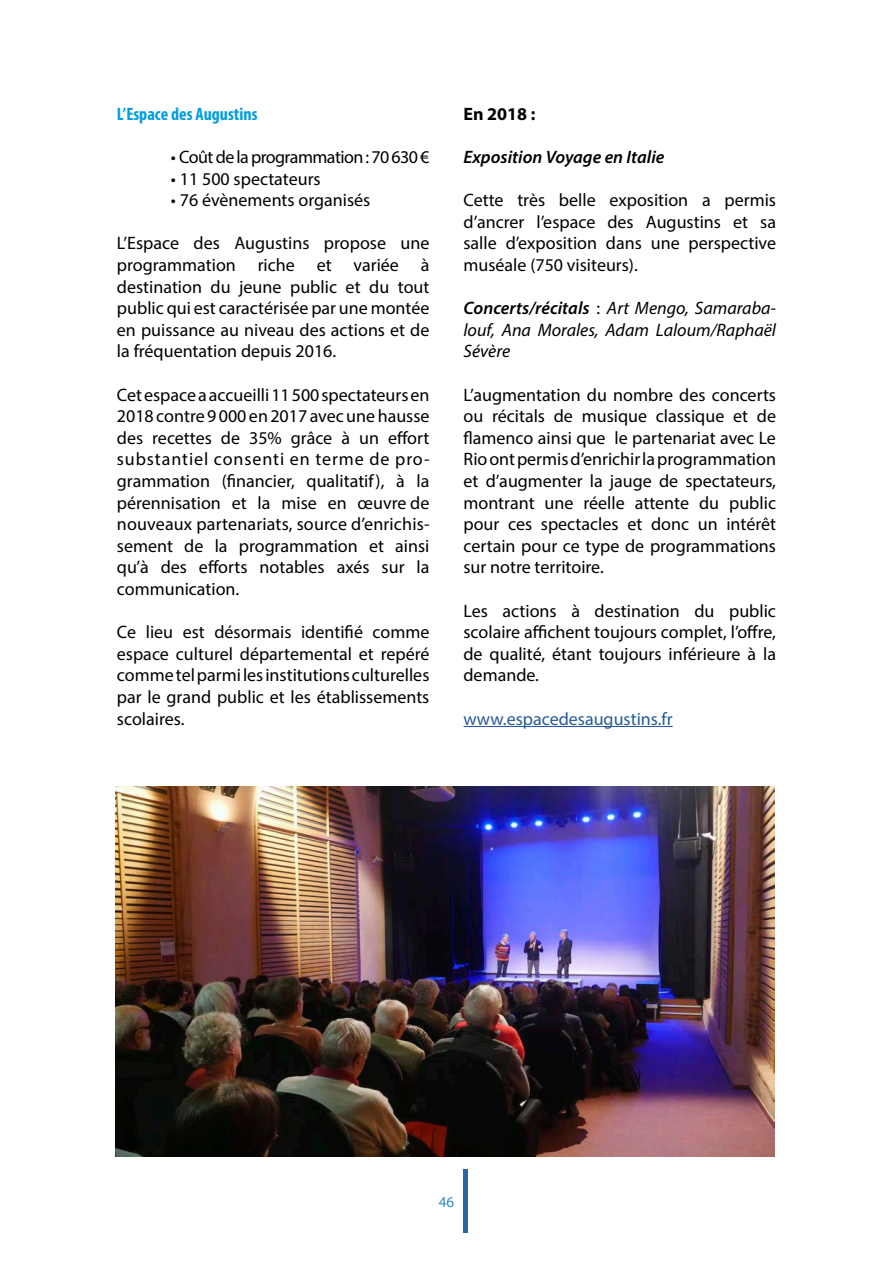
<style>
.page{position:relative;width:893px;height:1263px;background:#fff}
.page>*{position:absolute;margin:0;border:0;box-sizing:border-box;transform-origin:0 0}
.t1{font:18px/21.6px "Myriad Pro";color:#000;text-align:justify}
.t2{font:italic 18px/21.6px "Myriad Pro";color:#000;text-align:justify}
.t3{font:18px "Myriad Pro";letter-spacing:-.03em;color:#000}
.t4{font:18px "Myriad Pro";color:#255b9a}
.t5{font:italic 600 18px "Myriad Pro";color:#000}
.t6{font:700 condensed 18px "Myriad Pro";color:#009ee3}
.t7{font:700 18px "Myriad Pro";color:#000}
.t8{font:15px "Myriad Pro";color:#3289c2}
.s1{font-weight:600}
.s2{font-style:normal}
</style>
<div class="page">
<div style="left:463px;top:1169px;width:5px;height:64px;background:#2969a1"></div>
<hr style="left:463px;top:726px;width:210px;height:1px;background:#255b9a">
<img style="left:115px;top:786px;width:659px;height:371px">
<p class="t6" style="left:117px;top:103px;width:142px">L’Espace des Augustins</p>
<p class="t3" style="left:171px;top:146px;width:260px">• Coût de la programmation : 70 630 €</p>
<p class="t1" style="left:171px;top:167px;width:151px">• 11 500 spectateurs</p>
<p class="t1" style="left:171px;top:189px;width:201px">• 76 évènements organisés</p>
<p class="t1" style="left:117px;top:232px;width:314px">L’Espace des Augustins propose une programmation riche et variée à destination du jeune public et du tout public qui est caractérisée par une montée en puissance au niveau des actions et de la fréquentation depuis 2016.</p>
<p class="t1" style="left:117px;top:383px;width:314px">Cet espace a accueilli 11 500 spectateurs en 2018 contre 9 000 en 2017 avec une hausse des recettes de 35% grâce à un effort substantiel consenti en terme de pro&shy;grammation (financier, qualitatif), à la pérennisation et la mise en œuvre de nouveaux partenariats, source d’enrichis&shy;sement de la programmation et ainsi qu’à des efforts notables axés sur la communication.</p>
<p class="t1" style="left:117px;top:621px;width:314px">Ce lieu est désormais identifié comme espace culturel départemental et repéré comme tel parmi les institutions culturelles par le grand public et les établissements scolaires.</p>
<p class="t7" style="left:463px;top:102px;width:74px">En 2018 :</p>
<p class="t5" style="left:463px;top:146px;width:202px">Exposition Voyage en Italie</p>
<p class="t1" style="left:463px;top:189px;width:314px">Cette très belle exposition a permis d’ancrer l’espace des Augustins et sa salle d’exposition dans une perspective muséale (750 visiteurs).</p>
<p class="t2" style="left:463px;top:297px;width:314px"><span class="s1">Concerts/récitals</span> <span class="s2">:</span> Art Mengo, Samaraba&shy;louf, Ana Morales, Adam Laloum/Raphaël Sévère</p>
<p class="t1" style="left:463px;top:383px;width:314px">L’augmentation du nombre des concerts ou récitals de musique classique et de flamenco ainsi que le partenariat avec Le Rio ont permis d’enrichir la programmation et d’augmenter la jauge de spectateurs, montrant une réelle attente du public pour ces spectacles et donc un intérêt certain pour ce type de programmations sur notre territoire.</p>
<p class="t1" style="left:463px;top:599px;width:314px">Les actions à destination du public scolaire affichent toujours complet, l’offre, de qualité, étant toujours inférieure à la demande.</p>
<p class="t4" style="left:463px;top:707px;width:211px">www.espacedesaugustins.fr</p>
<p class="t8" style="left:439px;top:1193px;width:17px">46</p>
</div>
